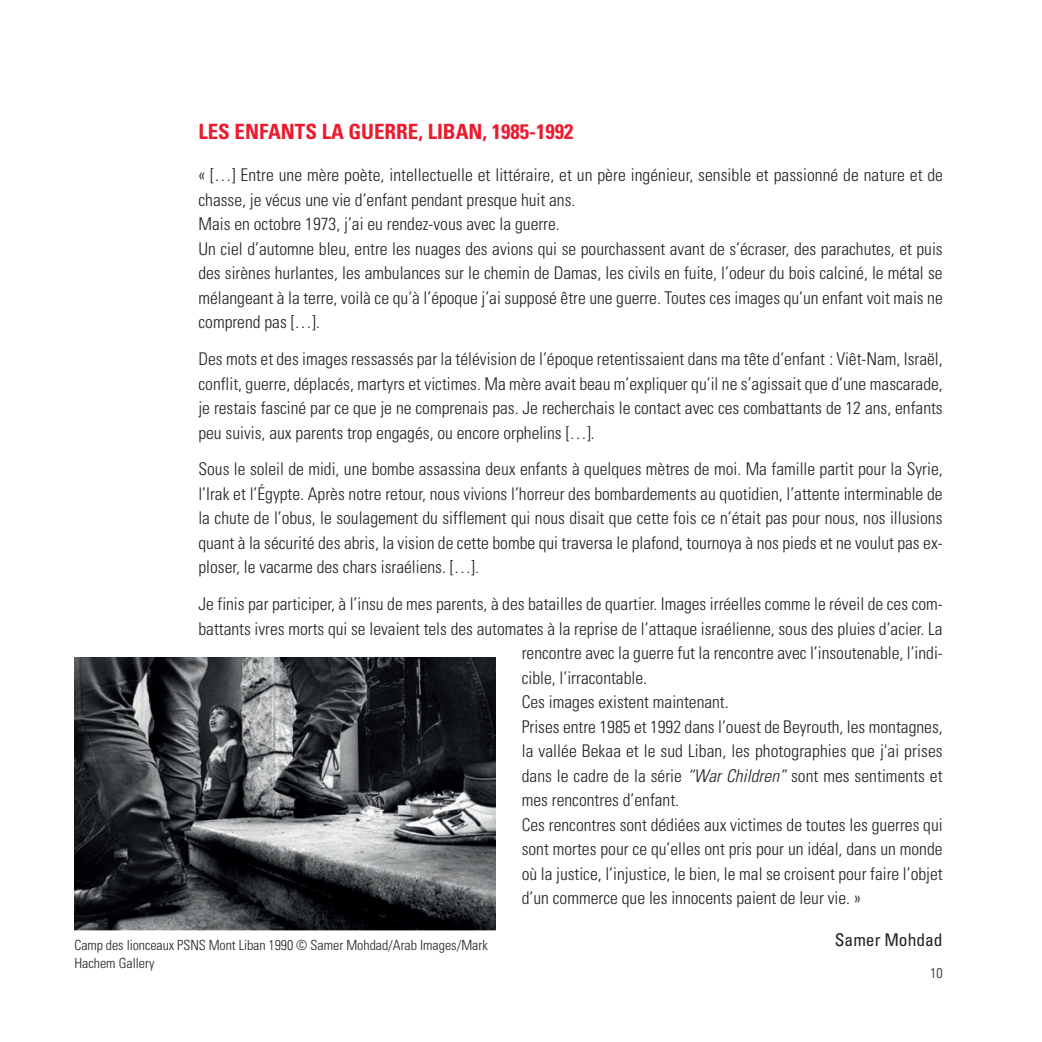
<style>
.page{position:relative;width:1042px;height:1042px;background:#fff}
.page>*{position:absolute;margin:0;border:0;box-sizing:border-box;transform-origin:0 0}
.t1{font:700 condensed 21px "Univers";color:#ee1a2e}
.t2{font:300 condensed 17.5px/24.5px "Univers";color:#231f20;text-align:justify}
.t3{font:condensed 17.5px "Univers";color:#231f20}
.t4{font:300 condensed 14px "Univers";color:#231f20}
.s1{font-style:italic}
</style>
<div class="page">
<img style="left:74px;top:657px;width:421px;height:273px">
<p class="t1" style="left:198px;top:124px;width:376px">LES ENFANTS LA GUERRE, LIBAN, 1985-1992</p>
<p class="t2" style="left:198px;top:164px;width:746px;text-align:left">« […] Entre une mère poète, intellectuelle et littéraire, et un père ingénieur, sensible et passionné de nature et de chasse, je vécus une vie d’enfant pendant presque huit ans.<br>Mais en octobre 1973, j’ai eu rendez-vous avec la guerre.<br>Un ciel d’automne bleu, entre les nuages des avions qui se pourchassent avant de s’écraser, des parachutes, et puis des sirènes hurlantes, les ambulances sur le chemin de Damas, les civils en fuite, l’odeur du bois calciné, le métal se mélangeant à la terre, voilà ce qu’à l’époque j’ai supposé être une guerre. Toutes ces images qu’un enfant voit mais ne comprend pas […].</p>
<p class="t2" style="left:198px;top:348px;width:746px">Des mots et des images ressassés par la télévision de l’époque retentissaient dans ma tête d’enfant : Viêt-Nam, Israël, conflit, guerre, déplacés, martyrs et victimes. Ma mère avait beau m’expliquer qu’il ne s’agissait que d’une mascarade, je restais fasciné par ce que je ne comprenais pas. Je recherchais le contact avec ces combattants de 12 ans, enfants peu suivis, aux parents trop engagés, ou encore orphelins […].</p>
<p class="t2" style="left:198px;top:458px;width:746px">Sous le soleil de midi, une bombe assassina deux enfants à quelques mètres de moi. Ma famille partit pour la Syrie, l’Irak et l’Égypte. Après notre retour, nous vivions l’horreur des bombardements au quotidien, l’attente interminable de la chute de l’obus, le soulagement du sifflement qui nous disait que cette fois ce n’était pas pour nous, nos illusions quant à la sécurité des abris, la vision de cette bombe qui traversa le plafond, tournoya à nos pieds et ne voulut pas ex&shy;ploser, le vacarme des chars israéliens. […].</p>
<p class="t2" style="left:198px;top:593px;width:746px">Je finis par participer, à l’insu de mes parents, à des batailles de quartier. Images irréelles comme le réveil de ces com-</p>
<p class="t2" style="left:198px;top:618px;width:745px">battants ivres morts qui se levaient tels des automates à la reprise de l’attaque israélienne, sous des pluies d’acier. La</p>
<p class="t2" style="left:522px;top:642px;width:422px">rencontre avec la guerre fut la rencontre avec l’insoutenable, l’indi-</p>
<p class="t2" style="left:522px;top:667px;width:127px">cible, l’irracontable.</p>
<p class="t2" style="left:522px;top:691px;width:208px">Ces images existent maintenant.</p>
<p class="t2" style="left:522px;top:716px;width:422px">Prises entre 1985 et 1992 dans l’ouest de Beyrouth, les montagnes,</p>
<p class="t2" style="left:522px;top:740px;width:422px">la vallée Bekaa et le sud Liban, les photographies que j'ai prises</p>
<p class="t2" style="left:522px;top:765px;width:422px">dans le cadre de la série <span class="s1">“War Children”</span> sont mes sentiments et</p>
<p class="t2" style="left:522px;top:789px;width:159px">mes rencontres d’enfant.</p>
<p class="t2" style="left:522px;top:814px;width:422px">Ces rencontres sont dédiées aux victimes de toutes les guerres qui</p>
<p class="t2" style="left:522px;top:838px;width:422px">sont mortes pour ce qu’elles ont pris pour un idéal, dans un monde</p>
<p class="t2" style="left:522px;top:863px;width:422px">où la justice, l’injustice, le bien, le mal se croisent pour faire l’objet</p>
<p class="t2" style="left:522px;top:887px;width:341px">d’un commerce que les innocents paient de leur vie. »</p>
<p class="t4" style="left:74px;top:940px;width:415px">Camp des lionceaux PSNS Mont Liban 1990 © Samer Mohdad/Arab Images/Mark</p>
<p class="t3" style="left:835px;top:933px;width:109px">Samer Mohdad</p>
<p class="t4" style="left:74px;top:957px;width:82px">Hachem Gallery</p>
<p class="t4" style="left:930px;top:967px;width:14px">10</p>
</div>
